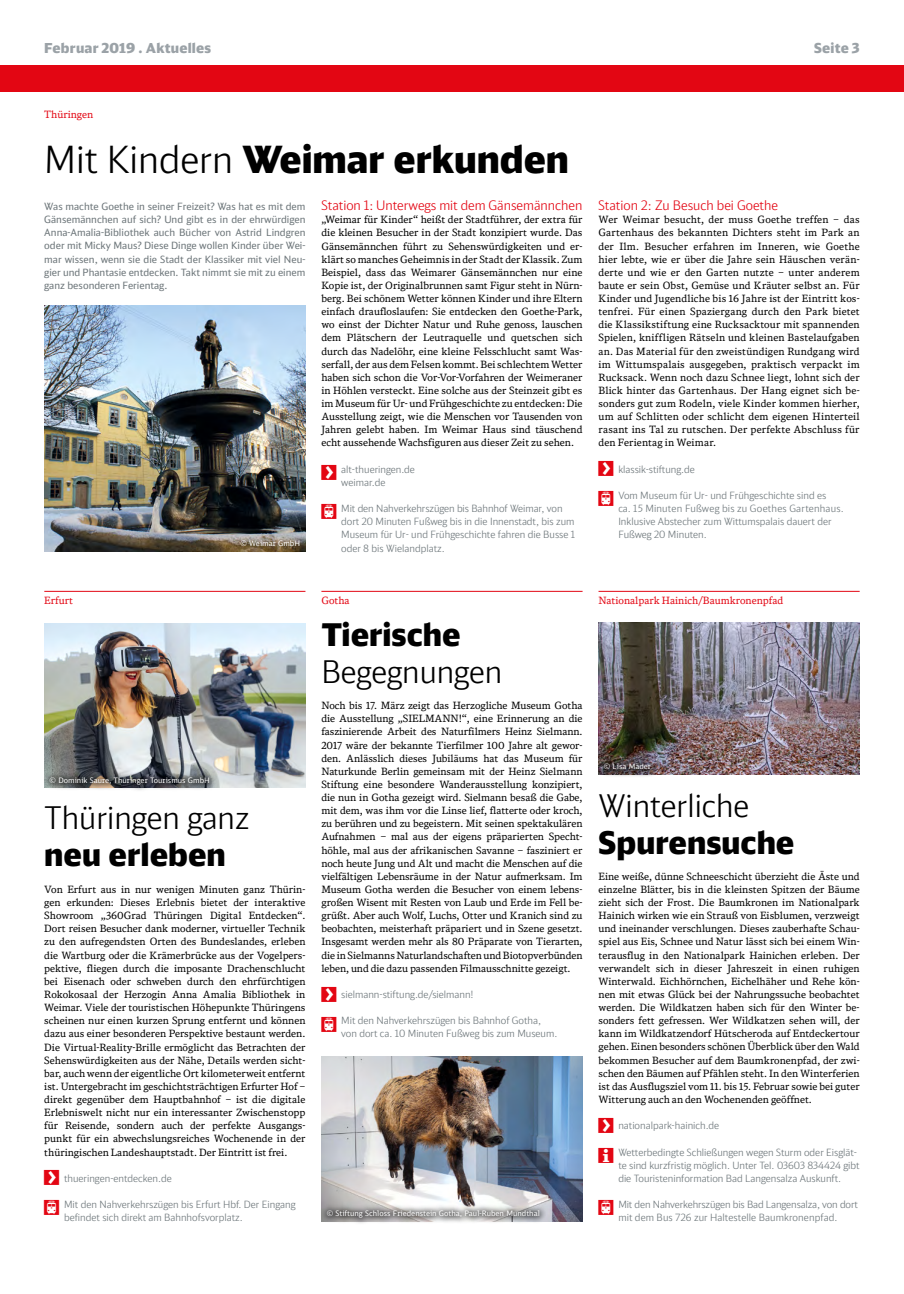
<style>
.page{position:relative;width:904px;height:1294px;background:#fff}
.page>*{position:absolute;margin:0;border:0;box-sizing:border-box;transform-origin:0 0}
.t1{font:900 37.5px "DB Head";color:#000}
.t2{font:300 31.25px "DB Head";color:#000}
.t3{font:900 31.25px "DB Head";color:#000}
.t4{font:900 13.75px "DB Head";letter-spacing:.015em;color:#9ba2a7}
.t5{font:300 13.12px "DB Head";color:#e30613}
.t6{font:10px/13.1px "DB News";color:#000;text-align:justify}
.t7{font:300 10px/13.1px "DB Head";color:#6d767a}
.t8{font:10px/13.1px "DB Head";color:#6d767a;text-align:justify}
.t9{font:10px "DB News";color:#e30613}
.t10{font:7.5px "DB Sans";color:#fff}
.s1{font-weight:300}
</style>
<div class="page">
<div style="left:0;top:66px;width:904px;height:26px;background:#e30613"></div>
<hr style="left:44px;top:591px;width:261px;height:1px;background:#e30613">
<img style="left:44px;top:623px;width:261px;height:165px">
<div style="left:43px;top:769px;width:174px;height:22px;background:#000;opacity:.75"></div>
<img style="left:44px;top:306px;width:261px;height:245px">
<hr style="left:321px;top:591px;width:261px;height:1px;background:#e30613">
<img style="left:321px;top:1056px;width:261px;height:165px">
<div style="left:320px;top:1201px;width:227px;height:24px;background:#000;opacity:.75"></div>
<hr style="left:598px;top:591px;width:261px;height:1px;background:#e30613">
<img style="left:598px;top:623px;width:261px;height:151px">
<div style="left:597px;top:756px;width:61px;height:21px;background:#000;opacity:.75"></div>
<div style="left:236px;top:536px;width:70px;height:16px;background:#000;opacity:.75"></div>
<h3 class="t4" style="left:44px;top:39px;width:168px">Februar 2019 . Aktuelles</h3>
<h3 class="t4" style="left:814px;top:39px;width:47px">Seite 3</h3>
<p class="t9" style="left:44px;top:108px;width:50px">Thüringen</p>
<h1 class="t1" style="left:44px;top:135px;width:526px"><span class="s1">Mit Kindern</span> Weimar erkunden</h1>
<p class="t8" style="left:44px;top:200px;width:263px">Was machte Goethe in seiner Freizeit? Was hat es mit dem Gänsemännchen auf sich? Und gibt es in der ehrwürdigen Anna-Amalia-Bibliothek auch Bücher von Astrid Lindgren oder mit Micky Maus? Diese Dinge wollen Kinder über Wei&shy;mar wissen, wenn sie die Stadt der Klassiker mit viel Neu&shy;gier und Phantasie entdecken. Takt nimmt sie mit zu einem ganz besonderen Ferientag.</p>
<h3 class="t5" style="left:321px;top:197px;width:263px">Station 1: Unterwegs mit dem Gänsemännchen</h3>
<p class="t6" style="left:321px;top:213px;width:263px">„Weimar für Kinder“ heißt der Stadtführer, der extra für die kleinen Besucher in der Stadt konzipiert wurde. Das Gänsemännchen führt zu Sehenswürdigkeiten und er&shy;klärt so manches Geheimnis in der Stadt der Klassik. Zum Beispiel, dass das Weimarer Gänsemännchen nur eine Kopie ist, der Originalbrunnen samt Figur steht in Nürn&shy;berg. Bei schönem Wetter können Kinder und ihre Eltern einfach draufloslaufen: Sie entdecken den Goethe-Park, wo einst der Dichter Natur und Ruhe genoss, lauschen dem Plätschern der Leutraquelle und quetschen sich durch das Nadelöhr, eine kleine Felsschlucht samt Was&shy;serfall, der aus dem Felsen kommt. Bei schlechtem Wetter haben sich schon die Vor-Vor-Vorfahren der Weimeraner in Höhlen versteckt. Eine solche aus der Steinzeit gibt es im Museum für Ur- und Frühgeschichte zu entdecken: Die Ausstellung zeigt, wie die Menschen vor Tausenden von Jahren gelebt haben. Im Weimar Haus sind täuschend echt aussehende Wachsfiguren aus dieser Zeit zu sehen.</p>
<p class="t7" style="left:341px;top:462px;width:75px">alt-thueringen.de weimar.de</p>
<p class="t7" style="left:341px;top:502px;width:235px">Mit den Nahverkehrszügen bis Bahnhof Weimar, von dort 20 Minuten Fußweg bis in die Innenstadt, bis zum Museum für Ur- und Frühgeschichte fahren die Busse 1 oder 8 bis Wielandplatz.</p>
<p class="t10" style="left:240px;top:539px;width:61px">© Weimar GmbH</p>
<h3 class="t5" style="left:598px;top:197px;width:181px">Station 2: Zu Besuch bei Goethe</h3>
<p class="t6" style="left:598px;top:213px;width:263px">Wer Weimar besucht, der muss Goethe treffen – das Gartenhaus des bekannten Dichters steht im Park an der Ilm. Besucher erfahren im Inneren, wie Goethe hier lebte, wie er über die Jahre sein Häuschen verän&shy;derte und wie er den Garten nutzte – unter anderem baute er sein Obst, Gemüse und Kräuter selbst an. Für Kinder und Jugendliche bis 16 Jahre ist der Eintritt kos&shy;tenfrei. Für einen Spaziergang durch den Park bietet die Klassikstiftung eine Rucksacktour mit spannenden Spielen, kniffligen Rätseln und kleinen Bastelaufgaben an. Das Material für den zweistündigen Rundgang wird im Wittumspalais ausgegeben, praktisch verpackt im Rucksack. Wenn noch dazu Schnee liegt, lohnt sich der Blick hinter das Gartenhaus. Der Hang eignet sich be&shy;sonders gut zum Rodeln, viele Kinder kommen hierher, um auf Schlitten oder schlicht dem eigenen Hinterteil rasant ins Tal zu rutschen. Der perfekte Abschluss für den Ferientag in Weimar.</p>
<p class="t7" style="left:618px;top:462px;width:78px">klassik-stiftung.de</p>
<p class="t7" style="left:618px;top:488px;width:227px">Vom Museum für Ur- und Frühgeschichte sind es<br>ca. 15 Minuten Fußweg bis zu Goethes Gartenhaus.<br>Inklusive Abstecher zum Wittumspalais dauert der Fußweg 20 Minuten.</p>
<p class="t9" style="left:44px;top:594px;width:30px">Erfurt</p>
<p class="t10" style="left:50px;top:775px;width:162px">© Dominik Saure, Thüringer Tourismus GmbH</p>
<h2 class="t2" style="left:44px;top:798px;width:206px">Thüringen ganz</h2>
<h2 class="t3" style="left:44px;top:835px;width:183px">neu erleben</h2>
<p class="t6" style="left:44px;top:882px;width:263px">Von Erfurt aus in nur wenigen Minuten ganz Thürin&shy;gen erkunden: Dieses Erlebnis bietet der interaktive Showroom „360Grad Thüringen Digital Entdecken“.<br>Dort reisen Besucher dank moderner, virtueller Technik zu den aufregendsten Orten des Bundeslandes, erleben die Wartburg oder die Krämerbrücke aus der Vogelpers&shy;pektive, fliegen durch die imposante Drachenschlucht bei Eisenach oder schweben durch den ehrfürchtigen Rokokosaal der Herzogin Anna Amalia Bibliothek in Weimar. Viele der touristischen Höhepunkte Thüringens scheinen nur einen kurzen Sprung entfernt und können dazu aus einer besonderen Perspektive bestaunt werden.<br>Die Virtual-Reality-Brille ermöglicht das Betrachten der Sehenswürdigkeiten aus der Nähe, Details werden sicht&shy;bar, auch wenn der eigentliche Ort kilometerweit entfernt ist. Untergebracht im geschichtsträchtigen Erfurter Hof – direkt gegenüber dem Hauptbahnhof – ist die digitale Erlebniswelt nicht nur ein interessanter Zwischenstopp für Reisende, sondern auch der perfekte Ausgangs&shy;punkt für ein abwechslungsreiches Wochenende in der thüringischen Landeshauptstadt. Der Eintritt ist frei.</p>
<p class="t7" style="left:64px;top:1171px;width:109px">thueringen-entdecken.de</p>
<p class="t7" style="left:64px;top:1197px;width:233px">Mit den Nahverkehrszügen bis Erfurt Hbf. Der Eingang befindet sich direkt am Bahnhofsvorplatz.</p>
<p class="t9" style="left:321px;top:594px;width:30px">Gotha</p>
<h2 class="t3" style="left:321px;top:614px;width:141px">Tierische</h2>
<h2 class="t2" style="left:321px;top:653px;width:182px">Begegnungen</h2>
<p class="t6" style="left:321px;top:698px;width:263px">Noch bis 17. März zeigt das Herzogliche Museum Gotha die Ausstellung „SIELMANN!“, eine Erinnerung an die faszinierende Arbeit des Naturfilmers Heinz Sielmann.<br>2017 wäre der bekannte Tierfilmer 100 Jahre alt gewor&shy;den. Anlässlich dieses Jubiläums hat das Museum für Naturkunde Berlin gemeinsam mit der Heinz Sielmann Stiftung eine besondere Wanderausstellung konzipiert, die nun in Gotha gezeigt wird. Sielmann besaß die Gabe, mit dem, was ihm vor die Linse lief, flatterte oder kroch, zu berühren und zu begeistern. Mit seinen spektakulären Aufnahmen – mal aus der eigens präparierten Specht&shy;höhle, mal aus der afrikanischen Savanne – fasziniert er noch heute Jung und Alt und macht die Menschen auf die vielfältigen Lebensräume in der Natur aufmerksam. Im Museum Gotha werden die Besucher von einem lebens&shy;großen Wisent mit Resten von Laub und Erde im Fell be&shy;grüßt. Aber auch Wolf, Luchs, Otter und Kranich sind zu beobachten, meisterhaft präpariert und in Szene gesetzt.<br>Insgesamt werden mehr als 80 Präparate von Tierarten, die in Sielmanns Naturlandschaften und Biotopverbünden leben, und die dazu passenden Filmausschnitte gezeigt.</p>
<p class="t7" style="left:341px;top:987px;width:133px">sielmann-stiftung.de/sielmann!</p>
<p class="t7" style="left:341px;top:1013px;width:218px">Mit den Nahverkehrszügen bis Bahnhof Gotha, von dort ca. 10 Minuten Fußweg bis zum Museum.</p>
<p class="t10" style="left:327px;top:1208px;width:215px">© Stiftung Schloss Friedenstein Gotha, Paul-Ruben Mundthal</p>
<p class="t9" style="left:598px;top:594px;width:186px">Nationalpark Hainich/Baumkronenpfad</p>
<p class="t10" style="left:604px;top:762px;width:49px">© Lisa Mäder</p>
<h2 class="t2" style="left:598px;top:786px;width:152px">Winterliche</h2>
<h2 class="t3" style="left:598px;top:822px;width:197px">Spurensuche</h2>
<p class="t6" style="left:598px;top:869px;width:263px">Eine weiße, dünne Schneeschicht überzieht die Äste und einzelne Blätter, bis in die kleinsten Spitzen der Bäume zieht sich der Frost. Die Baumkronen im Nationalpark Hainich wirken wie ein Strauß von Eisblumen, verzweigt und ineinander verschlungen. Dieses zauberhafte Schau&shy;spiel aus Eis, Schnee und Natur lässt sich bei einem Win&shy;terausflug in den Nationalpark Hainichen erleben. Der verwandelt sich in dieser Jahreszeit in einen ruhigen Winterwald. Eichhörnchen, Eichelhäher und Rehe kön&shy;nen mit etwas Glück bei der Nahrungssuche beobachtet werden. Die Wildkatzen haben sich für den Winter be&shy;sonders fett gefressen. Wer Wildkatzen sehen will, der kann im Wildkatzendorf Hütscheroda auf Entdeckertour gehen. Einen besonders schönen Überblick über den Wald bekommen Besucher auf dem Baumkronenpfad, der zwi&shy;schen den Bäumen auf Pfählen steht. In den Winterferien ist das Ausflugsziel vom 11. bis 15. Februar sowie bei guter Witterung auch an den Wochenenden geöffnet.</p>
<p class="t7" style="left:618px;top:1118px;width:102px">nationalpark-hainich.de</p>
<p class="t7" style="left:618px;top:1145px;width:243px">Wetterbedingte Schließungen wegen Sturm oder Eisglät&shy;te sind kurzfristig möglich. Unter Tel. 03603 834424 gibt die Touristeninformation Bad Langensalza Auskunft.</p>
<p class="t7" style="left:618px;top:1197px;width:241px">Mit den Nahverkehrszügen bis Bad Langensalza, von dort mit dem Bus 726 zur Haltestelle Baumkronenpfad.</p>
</div>
